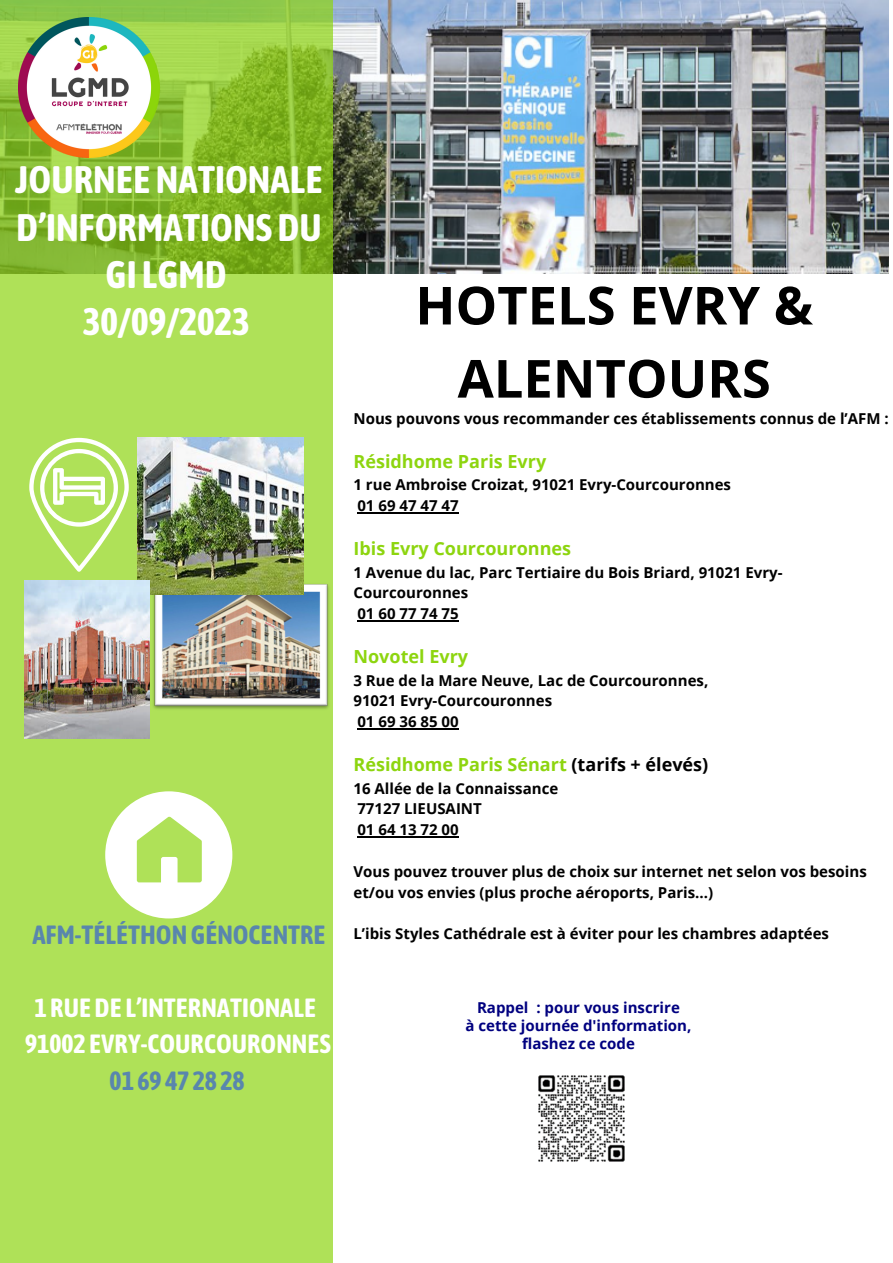
<style>
.page{position:relative;width:893px;height:1263px;background:#fff}
.page>*{position:absolute;margin:0;border:0;box-sizing:border-box;transform-origin:0 0}
.t1{font:700 52.5px/73.1px "Open Sans";color:#000;text-align:center}
.t2{font:700 38.17px/47.2px "Asap Condensed";color:#fff;text-align:center}
.t3{font:700 26.25px "Asap Condensed";color:#fff}
.t4{font:700 26.25px "Asap Condensed";color:#5986ad}
.t5{font:700 18px "Open Sans";color:#8dd50f}
.t6{font:700 15px/20.9px "Open Sans";color:#000}
.t7{font:700 15px/18px "Open Sans";color:#000080;text-align:center}
.s1{color:#000}
</style>
<div class="page">
<img style="left:333px;top:0;width:555px;height:273px">
<svg style="left:0;top:0;width:333px;height:1263px;background:#a5d84e"></svg>
<img style="left:19px;top:17px;width:141px;height:141px">
<svg style="left:29px;top:438px;width:100px;height:134px"></svg>
<img style="left:150px;top:580px;width:182px;height:132px">
<img style="left:137px;top:438px;width:166px;height:156px">
<img style="left:24px;top:580px;width:125px;height:159px">
<svg style="left:105px;top:791px;width:127px;height:127px"></svg>
<hr style="left:357px;top:512px;width:102px;height:1px;background:#000">
<hr style="left:357px;top:620px;width:102px;height:1px;background:#000">
<hr style="left:357px;top:728px;width:102px;height:1px;background:#000">
<hr style="left:357px;top:836px;width:102px;height:1px;background:#000">
<img style="left:538px;top:1075px;width:87px;height:87px">
<p class="t2" style="left:15px;top:156px;width:309px">JOURNEE NATIONALE<br>D’INFORMATIONS DU<br>GI LGMD</p>
<p class="t2" style="left:83px;top:298px;width:168px">30/09/2023</p>
<p class="t4" style="left:32px;top:919px;width:295px">AFM-TÉLÉTHON GÉNOCENTRE</p>
<p class="t3" style="left:35px;top:992px;width:283px">1 RUE DE L’INTERNATIONALE</p>
<p class="t3" style="left:25px;top:1029px;width:307px">91002 EVRY-COURCOURONNES</p>
<p class="t4" style="left:110px;top:1065px;width:136px">01 69 47 28 28</p>
<p class="t1" style="left:415px;top:267px;width:399px">HOTELS EVRY &amp;<br>ALENTOURS</p>
<p class="t6" style="left:353px;top:408px;width:537px">Nous pouvons vous recommander ces établissements connus de l’AFM :</p>
<p class="t5" style="left:353px;top:449px;width:194px">Résidhome Paris Evry</p>
<p class="t6" style="left:353px;top:474px;width:379px">1 rue Ambroise Croizat, 91021 Evry-Courcouronnes</p>
<p class="t6" style="left:357px;top:495px;width:103px">01 69 47 47 47</p>
<p class="t5" style="left:353px;top:536px;width:219px">Ibis Evry Courcouronnes</p>
<p class="t6" style="left:353px;top:561px;width:430px">1 Avenue du lac, Parc Tertiaire du Bois Briard, 91021 Evry-<br>Courcouronnes</p>
<p class="t6" style="left:357px;top:603px;width:103px">01 60 77 74 75</p>
<p class="t5" style="left:353px;top:644px;width:116px">Novotel Evry</p>
<p class="t6" style="left:353px;top:669px;width:356px">3 Rue de la Mare Neuve, Lac de Courcouronnes,</p>
<p class="t6" style="left:353px;top:690px;width:200px">91021 Evry-Courcouronnes</p>
<p class="t6" style="left:357px;top:711px;width:103px">01 69 36 85 00</p>
<p class="t5" style="left:353px;top:752px;width:356px">Résidhome Paris Sénart <span class="s1">(tarifs + élevés)</span></p>
<p class="t6" style="left:353px;top:777px;width:206px">16 Allée de la Connaissance</p>
<p class="t6" style="left:357px;top:798px;width:126px">77127 LIEUSAINT</p>
<p class="t6" style="left:357px;top:819px;width:103px">01 64 13 72 00</p>
<p class="t6" style="left:353px;top:861px;width:515px">Vous pouvez trouver plus de choix sur internet net selon vos besoins et/ou vos envies (plus proche aéroports, Paris...)</p>
<p class="t6" style="left:353px;top:923px;width:477px">L’ibis Styles Cathédrale est à éviter pour les chambres adaptées</p>
<p class="t7" style="left:465px;top:998px;width:227px">Rappel : pour vous inscrire<br>à cette journée d'information, flashez ce code</p>
</div>
